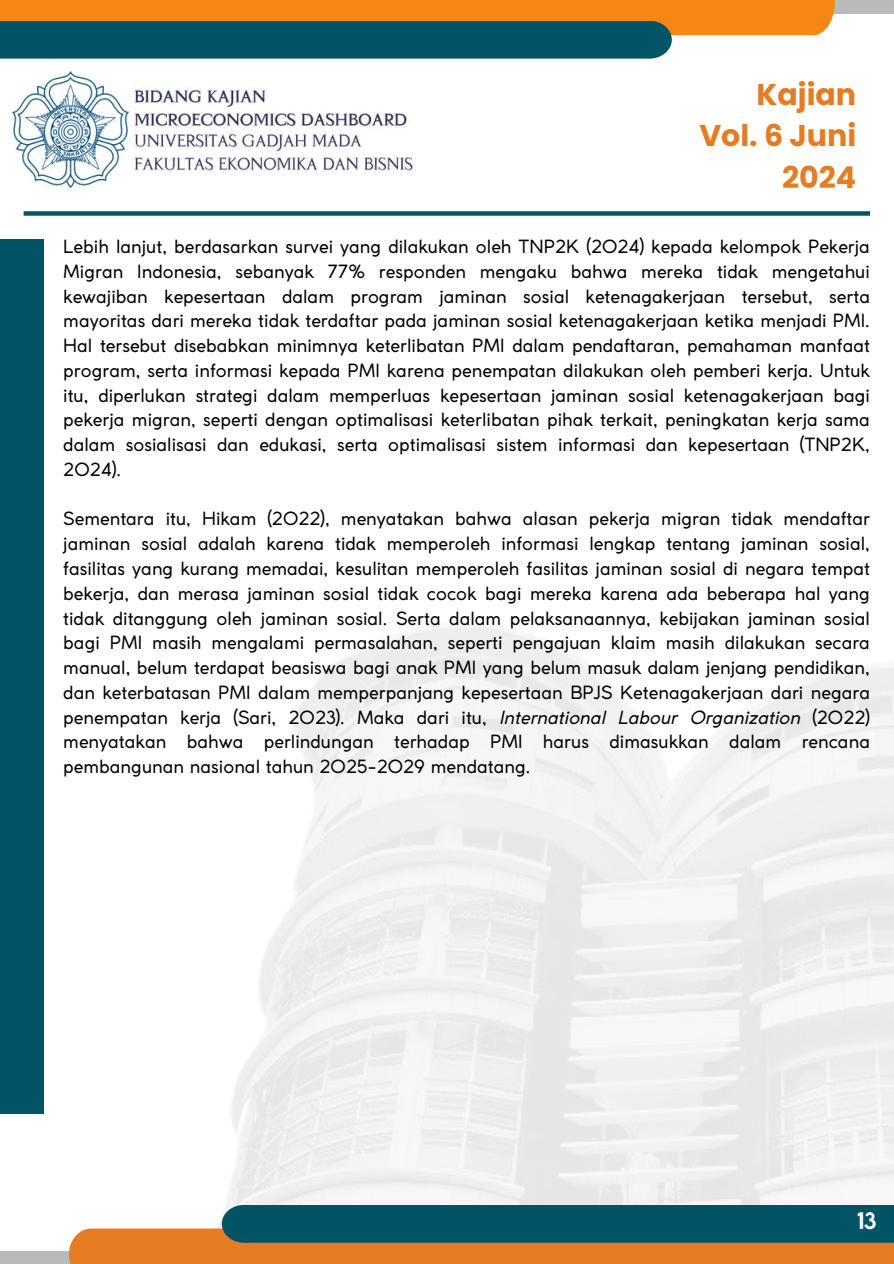
<style>
.page{position:relative;width:894px;height:1264px;background:#fff}
.page>*{position:absolute;margin:0;border:0;box-sizing:border-box;transform-origin:0 0}
.t1{font:700 30px/41.7px "Poppins";color:#e57c23;text-align:right}
.t2{font:700 22.5px "Coco Gothic";color:#fff}
.t3{font:18px/24.8px "Coco Gothic";color:#000;text-align:justify}
.s1{font-style:italic}
</style>
<div class="page">
<div style="left:0;top:1250px;width:893px;height:13px;background:#bababa"></div>
<div style="left:0;top:0;width:893px;height:14px;background:#bababa"></div>
<div style="left:69px;top:1228px;width:824px;height:35px;background:#e57c23"></div>
<div style="left:0;top:0;width:834px;height:35px;background:#f68712"></div>
<div style="left:222px;top:1204px;width:671px;height:38px;background:#025464"></div>
<div style="left:0;top:21px;width:671px;height:38px;background:#025464"></div>
<div style="left:0;top:239px;width:44px;height:874px;background:#025464"></div>
<img style="left:11px;top:21px;width:406px;height:195px">
<div style="left:24px;top:211px;width:845px;height:5px;background:#025464"></div>
<h1 class="t1" style="left:699px;top:73px;width:158px">Kajian<br>Vol. 6 Juni<br>2024</h1>
<p class="t3" style="left:63px;top:236px;width:808px">Lebih lanjut, berdasarkan survei yang dilakukan oleh TNP2K (2024) kepada kelompok Pekerja Migran Indonesia, sebanyak 77% responden mengaku bahwa mereka tidak mengetahui kewajiban kepesertaan dalam program jaminan sosial ketenagakerjaan tersebut, serta mayoritas dari mereka tidak terdaftar pada jaminan sosial ketenagakerjaan ketika menjadi PMI.<br>Hal tersebut disebabkan minimnya keterlibatan PMI dalam pendaftaran, pemahaman manfaat program, serta informasi kepada PMI karena penempatan dilakukan oleh pemberi kerja. Untuk itu, diperlukan strategi dalam memperluas kepesertaan jaminan sosial ketenagakerjaan bagi pekerja migran, seperti dengan optimalisasi keterlibatan pihak terkait, peningkatan kerja sama dalam sosialisasi dan edukasi, serta optimalisasi sistem informasi dan kepesertaan (TNP2K, 2024).</p>
<p class="t3" style="left:63px;top:508px;width:808px">Sementara itu, Hikam (2022), menyatakan bahwa alasan pekerja migran tidak mendaftar jaminan sosial adalah karena tidak memperoleh informasi lengkap tentang jaminan sosial, fasilitas yang kurang memadai, kesulitan memperoleh fasilitas jaminan sosial di negara tempat bekerja, dan merasa jaminan sosial tidak cocok bagi mereka karena ada beberapa hal yang tidak ditanggung oleh jaminan sosial. Serta dalam pelaksanaannya, kebijakan jaminan sosial bagi PMI masih mengalami permasalahan, seperti pengajuan klaim masih dilakukan secara manual, belum terdapat beasiswa bagi anak PMI yang belum masuk dalam jenjang pendidikan, dan keterbatasan PMI dalam memperpanjang kepesertaan BPJS Ketenagakerjaan dari negara penempatan kerja (Sari, 2023). Maka dari itu, <span class="s1">International Labour Organization</span> (2022) menyatakan bahwa perlindungan terhadap PMI harus dimasukkan dalam rencana pembangunan nasional tahun 2025-2029 mendatang.</p>
<p class="t2" style="left:856px;top:1212px;width:21px">13</p>
</div>
